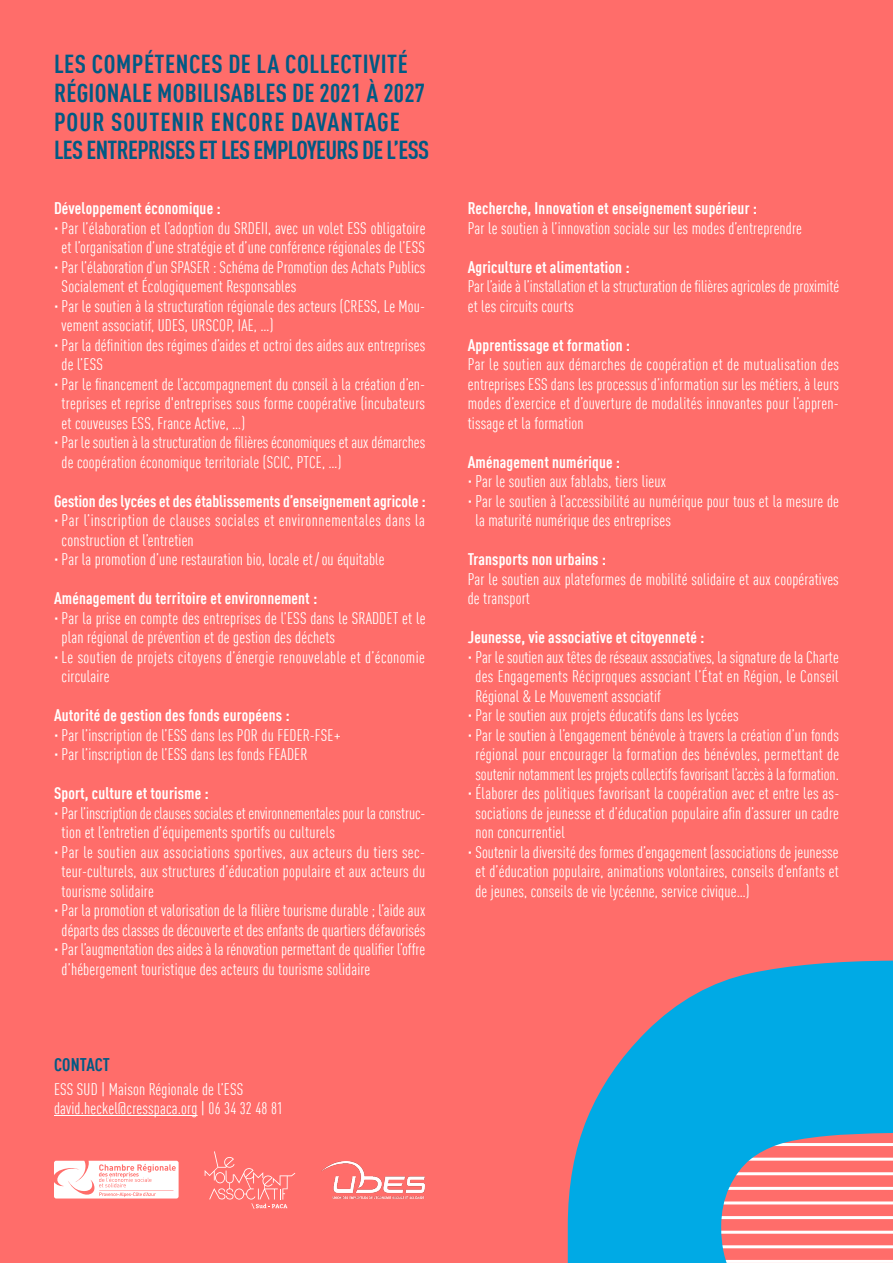
<style>
.page{position:relative;width:893px;height:1263px;background:#ff6d6a}
.page>*{position:absolute;margin:0;border:0;box-sizing:border-box;transform-origin:0 0}
.t1{font:700 condensed 25.5px/28.5px "DIN Offc";letter-spacing:.01em;color:#005a84}
.t2{font:700 condensed 18px "DIN Offc";letter-spacing:.005em;color:#005a84}
.t3{font:condensed 16.5px/19.5px "DIN Offc";letter-spacing:.01em;color:#fff}
.t4{font:700 condensed 16.5px "DIN Offc";letter-spacing:.01em;color:#fff}
.t5{font:condensed 16.5px "DIN Offc";letter-spacing:-.01em;color:#fff}
.t6{font:condensed 16.5px "DIN Offc";letter-spacing:.03em;color:#fff}
.s1{font-size:17.25px}
.s2{font-weight:700}
</style>
<div class="page">
<svg style="left:205px;top:1151px;width:90px;height:58px"></svg>
<img style="left:321px;top:1162px;width:104px;height:36px">
<svg style="left:54px;top:1161px;width:125px;height:37px;background:#ffe9e9"></svg>
<svg style="left:568px;top:961px;width:325px;height:302px;fill:#00aae5"></svg>
<hr style="left:54px;top:1115px;width:144px;height:1px;background:#fff">
<h1 class="t1" style="left:54px;top:49px;width:377px">LES COMPÉTENCES DE LA COLLECTIVITÉ RÉGIONALE MOBILISABLES DE 2021 À 2027<br>POUR SOUTENIR ENCORE DAVANTAGE LES ENTREPRISES ET LES EMPLOYEURS DE L’ESS</h1>
<p class="t4" style="left:54px;top:198px;width:168px">Développement économique :</p>
<p class="t3" style="left:54px;top:218px;width:373px"><span class="s1">·</span> Par l’élaboration et l’adoption du SRDEII, avec un volet ESS obligatoire</p>
<p class="t3" style="left:62px;top:238px;width:365px">et l’organisation d’une stratégie et d’une conférence régionales de l’ESS</p>
<p class="t3" style="left:54px;top:257px;width:373px"><span class="s1">·</span> Par l’élaboration d’un SPASER : Schéma de Promotion des Achats Publics</p>
<p class="t3" style="left:62px;top:277px;width:236px">Socialement et Écologiquement Responsables</p>
<p class="t3" style="left:54px;top:296px;width:373px"><span class="s1">·</span> Par le soutien à la structuration régionale des acteurs (CRESS, Le Mou-</p>
<p class="t3" style="left:62px;top:316px;width:213px">vement associatif, UDES, URSCOP, IAE, …)</p>
<p class="t3" style="left:54px;top:335px;width:373px"><span class="s1">·</span> Par la définition des régimes d’aides et octroi des aides aux entreprises</p>
<p class="t3" style="left:62px;top:355px;width:43px">de l’ESS</p>
<p class="t3" style="left:54px;top:374px;width:373px"><span class="s1">·</span> Par le financement de l’accompagnement du conseil à la création d’en-</p>
<p class="t3" style="left:62px;top:394px;width:365px">treprises et reprise d'entreprises sous forme coopérative (incubateurs</p>
<p class="t3" style="left:62px;top:413px;width:185px">et couveuses ESS, France Active, …)</p>
<p class="t3" style="left:54px;top:433px;width:373px"><span class="s1">·</span> Par le soutien à la structuration de filières économiques et aux démarches</p>
<p class="t3" style="left:62px;top:452px;width:281px">de coopération économique territoriale (SCIC, PTCE, …)</p>
<p class="t4" style="left:54px;top:491px;width:373px">Gestion des lycées et des établissements d’enseignement agricole :</p>
<p class="t6" style="left:54px;top:511px;width:372px"><span class="s1">·</span> Par l’inscription de clauses sociales et environnementales dans la</p>
<p class="t3" style="left:62px;top:530px;width:134px">construction et l’entretien</p>
<p class="t3" style="left:54px;top:550px;width:332px"><span class="s1">·</span> Par la promotion d’une restauration bio, locale et /ou équitable</p>
<p class="t4" style="left:54px;top:588px;width:265px">Aménagement du territoire et environnement :</p>
<p class="t3" style="left:54px;top:608px;width:373px"><span class="s1">·</span> Par la prise en compte des entreprises de l’ESS dans le SRADDET et le</p>
<p class="t3" style="left:62px;top:628px;width:275px">plan régional de prévention et de gestion des déchets</p>
<p class="t3" style="left:54px;top:647px;width:372px"><span class="s1">·</span> Le soutien de projets citoyens d’énergie renouvelable et d’économie</p>
<p class="t3" style="left:62px;top:667px;width:49px">circulaire</p>
<p class="t3" style="left:54px;top:706px;width:288px"><span class="s2">Autorité de gestion des fonds européens :<br></span><span class="s1">·</span> Par l’inscription de l’ESS dans les POR du FEDER-FSE+ <span class="s1">·</span> Par l’inscription de l’ESS dans les fonds FEADER</p>
<p class="t4" style="left:54px;top:783px;width:156px">Sport, culture et tourisme :</p>
<p class="t5" style="left:54px;top:803px;width:373px"><span class="s1">·</span> Par l’inscription de clauses sociales et environnementales pour la construc-</p>
<p class="t3" style="left:62px;top:823px;width:275px">tion et l’entretien d’équipements sportifs ou culturels</p>
<p class="t3" style="left:54px;top:842px;width:373px"><span class="s1">·</span> Par le soutien aux associations sportives, aux acteurs du tiers sec-</p>
<p class="t3" style="left:62px;top:862px;width:365px">teur-culturels, aux structures d’éducation populaire et aux acteurs du</p>
<p class="t3" style="left:62px;top:881px;width:94px">tourisme solidaire</p>
<p class="t3" style="left:54px;top:901px;width:373px"><span class="s1">·</span> Par la promotion et valorisation de la filière tourisme durable ; l’aide aux</p>
<p class="t3" style="left:62px;top:920px;width:365px">départs des classes de découverte et des enfants de quartiers défavorisés</p>
<p class="t3" style="left:54px;top:940px;width:373px"><span class="s1">·</span> Par l’augmentation des aides à la rénovation permettant de qualifier l’offre</p>
<p class="t3" style="left:62px;top:959px;width:310px">d’hébergement touristique des acteurs du tourisme solidaire</p>
<p class="t2" style="left:54px;top:1053px;width:58px">CONTACT</p>
<p class="t3" style="left:54px;top:1079px;width:231px">ESS SUD | Maison Régionale de l’ESS david.heckel@cresspaca.org | 06 34 32 48 81</p>
<p class="t4" style="left:468px;top:198px;width:291px">Recherche, Innovation et enseignement supérieur :</p>
<p class="t3" style="left:468px;top:218px;width:336px">Par le soutien à l’innovation sociale sur les modes d’entreprendre</p>
<p class="t4" style="left:468px;top:257px;width:163px">Agriculture et alimentation :</p>
<p class="t3" style="left:468px;top:277px;width:373px">Par l’aide à l’installation et la structuration de filières agricoles de proximité et les circuits courts</p>
<p class="t4" style="left:468px;top:335px;width:164px">Apprentissage et formation :</p>
<p class="t3" style="left:468px;top:355px;width:373px;text-align:justify">Par le soutien aux démarches de coopération et de mutualisation des entreprises ESS dans les processus d’information sur les métiers, à leurs modes d’exercice et d’ouverture de modalités innovantes pour l’appren&shy;tissage et la formation</p>
<p class="t4" style="left:468px;top:452px;width:154px">Aménagement numérique :</p>
<p class="t3" style="left:468px;top:472px;width:200px"><span class="s1">·</span> Par le soutien aux fablabs, tiers lieux</p>
<p class="t3" style="left:468px;top:491px;width:373px"><span class="s1">·</span> Par le soutien à l’accessibilité au numérique pour tous et la mesure de</p>
<p class="t3" style="left:475px;top:511px;width:197px">la maturité numérique des entreprises</p>
<p class="t4" style="left:468px;top:549px;width:140px">Transports non urbains :</p>
<p class="t3" style="left:468px;top:569px;width:373px">Par le soutien aux plateformes de mobilité solidaire et aux coopératives de transport</p>
<p class="t4" style="left:468px;top:628px;width:238px">Jeunesse, vie associative et citoyenneté :</p>
<p class="t3" style="left:468px;top:647px;width:372px"><span class="s1">·</span> Par le soutien aux têtes de réseaux associatives, la signature de la Charte</p>
<p class="t3" style="left:475px;top:667px;width:365px">des Engagements Réciproques associant l’État en Région, le Conseil</p>
<p class="t3" style="left:475px;top:686px;width:187px">Régional &amp; Le Mouvement associatif</p>
<p class="t3" style="left:468px;top:706px;width:272px"><span class="s1">·</span> Par le soutien aux projets éducatifs dans les lycées</p>
<p class="t3" style="left:468px;top:725px;width:373px"><span class="s1">·</span> Par le soutien à l’engagement bénévole à travers la création d’un fonds</p>
<p class="t3" style="left:475px;top:745px;width:365px">régional pour encourager la formation des bénévoles, permettant de</p>
<p class="t3" style="left:475px;top:764px;width:365px">soutenir notamment les projets collectifs favorisant l’accès à la formation.</p>
<p class="t3" style="left:468px;top:784px;width:373px"><span class="s1">·</span> Élaborer des politiques favorisant la coopération avec et entre les as-</p>
<p class="t3" style="left:475px;top:803px;width:365px">sociations de jeunesse et d’éducation populaire afin d’assurer un cadre</p>
<p class="t3" style="left:475px;top:823px;width:91px">non concurrentiel</p>
<p class="t3" style="left:468px;top:842px;width:372px"><span class="s1">·</span> Soutenir la diversité des formes d’engagement (associations de jeunesse</p>
<p class="t3" style="left:475px;top:862px;width:365px">et d’éducation populaire, animations volontaires, conseils d’enfants et</p>
<p class="t3" style="left:475px;top:881px;width:276px">de jeunes, conseils de vie lycéenne, service civique…)</p>
</div>
